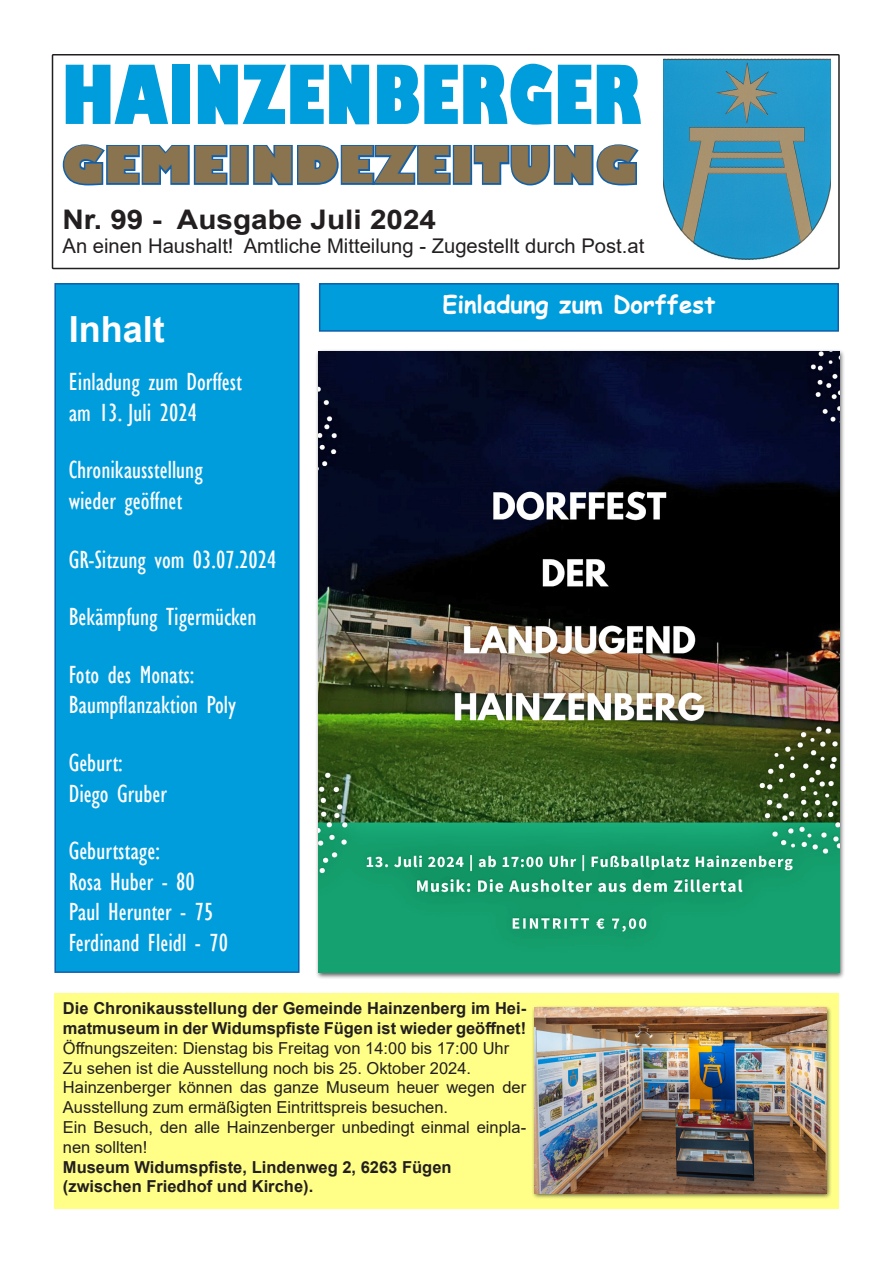
<style>
.page{position:relative;width:893px;height:1263px;background:#fff}
.page>*{position:absolute;margin:0;border:0;box-sizing:border-box;transform-origin:0 0}
.t1{font:800 condensed 79.5px "Gill Sans";color:#009ddc}
.t2{font:800 49.5px "Gill Sans";color:#89744f}
.t3{font:700 36px "Arial";color:#fffdff}
.t4{font:700 27px "Arial";color:#231f20;scale:1.1 1}
.t5{font:condensed 25.5px "Gill Sans";color:#fffdff}
.t6{font:700 24px "Comic Sans MS";color:#fffdff}
.t7{font:20.25px "Arial";color:#231f20}
.t8{font:16.5px/19.8px "Arial";color:#231f20}
.t9{font:700 16.5px/19.8px "Arial";color:#231f20}
</style>
<div class="page">
<svg style="left:62px;top:144px;width:166px;height:42px"></svg>
<div style="left:230px;top:145px;width:19px;height:40px;border:3px solid #105faa"></div>
<svg style="left:253px;top:145px;width:198px;height:41px"></svg>
<div style="left:453px;top:145px;width:19px;height:40px;border:3px solid #105faa"></div>
<svg style="left:472px;top:144px;width:167px;height:42px"></svg>
<div style="left:52px;top:54px;width:788px;height:215px;border:2px solid #231f20"></div>
<img style="left:664px;top:59px;width:166px;height:200px">
<div style="left:55px;top:284px;width:244px;height:688px;background:#009ddc"></div>
<div style="left:54px;top:283px;width:246px;height:690px;border:2px solid #105faa"></div>
<div style="left:320px;top:284px;width:518px;height:47px;background:#009ddc"></div>
<div style="left:319px;top:283px;width:520px;height:49px;border:2px solid #105faa"></div>
<div style="left:315px;top:349px;width:531px;height:630px;background:#231f20;opacity:.73"></div>
<img style="left:319px;top:351px;width:521px;height:622px">
<div style="left:54px;top:994px;width:785px;height:215px;background:#ff8"></div>
<div style="left:531px;top:1005px;width:301px;height:194px;background:#231f20;opacity:.73"></div>
<img style="left:535px;top:1008px;width:292px;height:185px">
<p class="t1" style="left:62px;top:45px;width:581px">HAINZENBERGER</p>
<p class="t2" style="left:62px;top:134px;width:577px">GEMEINDEZEITUNG</p>
<p class="t4" style="left:63px;top:200px;width:341px">Nr. 99 - Ausgabe Juli 2024</p>
<p class="t7" style="left:63px;top:232px;width:583px">An einen Haushalt! Amtliche Mitteilung - Zugestellt durch Post.at</p>
<p class="t3" style="left:69px;top:304px;width:98px">Inhalt</p>
<p class="t5" style="left:69px;top:367px;width:175px">Einladung zum Dorffest</p>
<p class="t5" style="left:69px;top:397px;width:130px">am 13. Juli 2024</p>
<p class="t5" style="left:69px;top:455px;width:136px">Chronikausstellung</p>
<p class="t5" style="left:69px;top:486px;width:115px">wieder geöffnet</p>
<p class="t5" style="left:69px;top:544px;width:209px">GR-Sitzung vom 03.07.2024</p>
<p class="t5" style="left:69px;top:602px;width:189px">Bekämpfung Tigermücken</p>
<p class="t5" style="left:69px;top:659px;width:127px">Foto des Monats:</p>
<p class="t5" style="left:69px;top:690px;width:169px">Baumpflanzaktion Poly</p>
<p class="t5" style="left:69px;top:747px;width:56px">Geburt:</p>
<p class="t5" style="left:69px;top:778px;width:100px">Diego Gruber</p>
<p class="t5" style="left:69px;top:836px;width:93px">Geburtstage:</p>
<p class="t5" style="left:69px;top:866px;width:128px">Rosa Huber - 80</p>
<p class="t5" style="left:69px;top:897px;width:146px">Paul Herunter - 75</p>
<p class="t5" style="left:69px;top:927px;width:161px">Ferdinand Fleidl - 70</p>
<p class="t6" style="left:442px;top:286px;width:275px">Einladung zum Dorffest</p>
<p class="t9" style="left:63px;top:999px;width:465px">Die Chronikausstellung der Gemeinde Hainzenberg im Hei&shy;matmuseum in der Widumspfiste Fügen ist wieder geöffnet!</p>
<p class="t8" style="left:63px;top:1038px;width:448px">Öffnungszeiten: Dienstag bis Freitag von 14:00 bis 17:00 Uhr</p>
<p class="t8" style="left:63px;top:1058px;width:410px">Zu sehen ist die Ausstellung noch bis 25. Oktober 2024.</p>
<p class="t8" style="left:63px;top:1078px;width:465px">Hainzenberger können das ganze Museum heuer wegen der<br>Ausstellung zum ermäßigten Eintrittspreis besuchen.</p>
<p class="t8" style="left:63px;top:1117px;width:465px">Ein Besuch, den alle Hainzenberger unbedingt einmal einpla&shy;nen sollten!</p>
<p class="t9" style="left:63px;top:1157px;width:390px">Museum Widumspfiste, Lindenweg 2, 6263 Fügen</p>
<p class="t9" style="left:63px;top:1177px;width:252px">(zwischen Friedhof und Kirche).</p>
</div>
